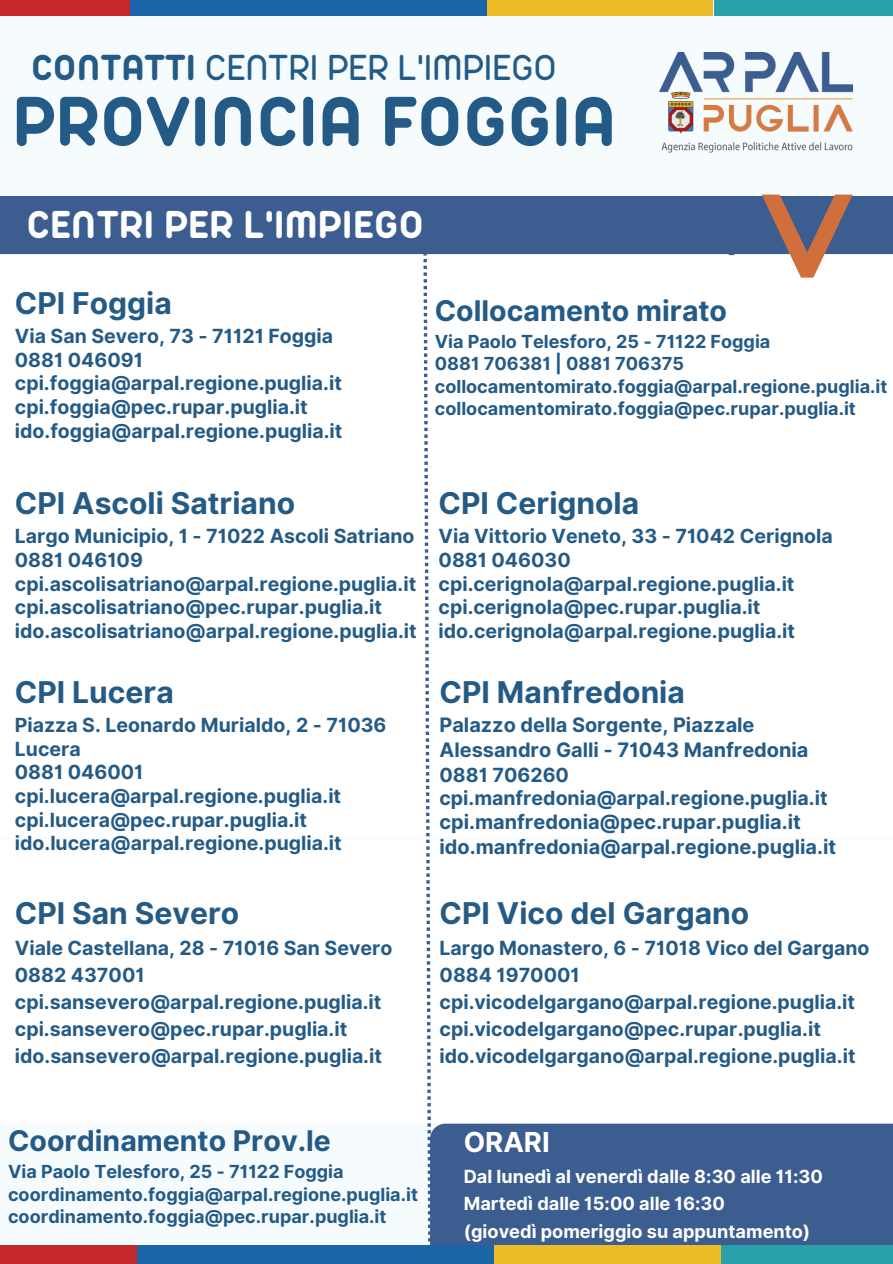
<style>
.page{position:relative;width:893px;height:1264px;background:#fff}
.page>*{position:absolute;margin:0;border:0;box-sizing:border-box;transform-origin:0 0}
.t1{font:700 75.75px "Arista Pro";color:#245b86}
.t2{font:700 42px "Arista Pro";color:#fff}
.t3{font:39.15px "Arista Pro";color:#245b86}
.t4{font:700 30px "Inter";color:#245b86}
.t5{font:700 28.5px "Inter";color:#245b86}
.t6{font:700 27.6px "Inter";color:#fff}
.t7{font:700 19.95px/24.8px "Inter";color:#245b86}
.t8{font:700 19.5px/23.7px "Inter";color:#245b86}
.t9{font:700 18.15px "Inter";color:#fff}
.t10{font:700 18px/22.5px "Inter";color:#245b86}
.s1{font-weight:700}
</style>
<div class="page">
<div style="left:0;top:197px;width:892px;height:460px;background:#3c5d90"></div>
<div style="left:0;top:254px;width:892px;height:403px;background:#fff"></div>
<svg style="left:423px;top:254px;width:8px;height:991px"></svg>
<div style="left:430px;top:1123px;width:462px;height:140px;background:#3c5d90"></div>
<img style="left:659px;top:52px;width:193px;height:100px">
<svg style="left:761px;top:195px;width:91px;height:83px"></svg>
<div style="left:713px;top:0;width:179px;height:15px;background:#2aa0a8"></div>
<div style="left:356px;top:0;width:357px;height:15px;background:#ebbb28"></div>
<div style="left:0;top:0;width:164px;height:15px;background:#c5292c"></div>
<div style="left:130px;top:0;width:356px;height:15px;background:#1965a8"></div>
<div style="left:721px;top:1245px;width:171px;height:18px;background:#2aa0a8"></div>
<div style="left:364px;top:1245px;width:356px;height:18px;background:#ebbb28"></div>
<div style="left:0;top:1245px;width:171px;height:18px;background:#c5292c"></div>
<div style="left:137px;top:1245px;width:357px;height:18px;background:#1965a8"></div>
<p class="t3" style="left:31px;top:55px;width:527px"><span class="s1">CONTATTI</span> CENTRI PER L'IMPIEGO</p>
<p class="t1" style="left:12px;top:97px;width:606px">PROVINCIA FOGGIA</p>
<p class="t2" style="left:27px;top:211px;width:399px">CENTRI PER L'IMPIEGO</p>
<p class="t4" style="left:15px;top:285px;width:158px">CPI Foggia</p>
<h3 class="t8" style="left:15px;top:324px;width:320px">Via San Severo, 73 - 71121 Foggia</h3>
<p class="t8" style="left:15px;top:348px;width:129px">0881 046091</p>
<h1 class="t8" style="left:15px;top:371px;width:328px">cpi.foggia@arpal.regione.puglia.it cpi.foggia@pec.rupar.puglia.it</h1>
<p class="t8" style="left:15px;top:419px;width:329px">ido.foggia@arpal.regione.puglia.it</p>
<p class="t5" style="left:435px;top:293px;width:294px">Collocamento mirato</p>
<p class="t10" style="left:435px;top:330px;width:337px">Via Paolo Telesforo, 25 - 71122 Foggia</p>
<p class="t10" style="left:435px;top:352px;width:454px">0881 706381 | 0881 706375 collocamentomirato.foggia@arpal.regione.puglia.it</p>
<p class="t10" style="left:435px;top:397px;width:422px">collocamentomirato.foggia@pec.rupar.puglia.it</p>
<p class="t4" style="left:15px;top:485px;width:282px">CPI Ascoli Satriano</p>
<p class="t8" style="left:15px;top:524px;width:401px">Largo Municipio, 1 - 71022 Ascoli Satriano</p>
<p class="t8" style="left:15px;top:548px;width:403px">0881 046109 cpi.ascolisatriano@arpal.regione.puglia.it</p>
<p class="t8" style="left:15px;top:595px;width:369px">cpi.ascolisatriano@pec.rupar.puglia.it</p>
<p class="t8" style="left:15px;top:619px;width:403px">ido.ascolisatriano@arpal.regione.puglia.it</p>
<h2 class="t4" style="left:15px;top:674px;width:160px">CPI Lucera</h2>
<p class="t8" style="left:15px;top:713px;width:373px">Piazza S. Leonardo Murialdo, 2 - 71036<br>Lucera</p>
<p class="t8" style="left:15px;top:760px;width:328px">0881 046001 cpi.lucera@arpal.regione.puglia.it</p>
<p class="t8" style="left:15px;top:807px;width:294px">cpi.lucera@pec.rupar.puglia.it</p>
<p class="t8" style="left:15px;top:831px;width:328px">ido.lucera@arpal.regione.puglia.it</p>
<p class="t4" style="left:15px;top:895px;width:226px">CPI San Severo</p>
<p class="t8" style="left:15px;top:935px;width:379px">Viale Castellana, 28 - 71016 San Severo</p>
<p class="t8" style="left:15px;top:961px;width:368px;line-height:27px">0882 437001 cpi.sansevero@arpal.regione.puglia.it</p>
<p class="t8" style="left:15px;top:1016px;width:334px">cpi.sansevero@pec.rupar.puglia.it</p>
<p class="t8" style="left:15px;top:1043px;width:368px">ido.sansevero@arpal.regione.puglia.it</p>
<p class="t4" style="left:438px;top:485px;width:202px">CPI Cerignola</p>
<p class="t8" style="left:438px;top:524px;width:395px">Via Vittorio Veneto, 33 - 71042 Cerignola</p>
<p class="t8" style="left:438px;top:548px;width:357px">0881 046030 cpi.cerignola@arpal.regione.puglia.it</p>
<p class="t8" style="left:438px;top:595px;width:323px">cpi.cerignola@pec.rupar.puglia.it</p>
<p class="t8" style="left:438px;top:619px;width:358px">ido.cerignola@arpal.regione.puglia.it</p>
<p class="t4" style="left:439px;top:674px;width:247px">CPI Manfredonia</p>
<p class="t7" style="left:439px;top:712px;width:370px">Palazzo della Sorgente, Piazzale<br>Alessandro Galli - 71043 Manfredonia</p>
<p class="t8" style="left:439px;top:762px;width:389px">0881 706260 cpi.manfredonia@arpal.regione.puglia.it</p>
<p class="t7" style="left:439px;top:809px;width:363px">cpi.manfredonia@pec.rupar.puglia.it</p>
<p class="t7" style="left:439px;top:834px;width:398px">ido.manfredonia@arpal.regione.puglia.it</p>
<p class="t4" style="left:439px;top:895px;width:311px">CPI Vico del Gargano</p>
<p class="t8" style="left:439px;top:935px;width:431px">Largo Monastero, 6 - 71018 Vico del Gargano</p>
<p class="t8" style="left:439px;top:961px;width:417px;line-height:27px">0884 1970001 cpi.vicodelgargano@arpal.regione.puglia.it</p>
<p class="t8" style="left:439px;top:1016px;width:383px">cpi.vicodelgargano@pec.rupar.puglia.it</p>
<p class="t8" style="left:439px;top:1043px;width:417px">ido.vicodelgargano@arpal.regione.puglia.it</p>
<p class="t5" style="left:8px;top:1123px;width:324px">Coordinamento Prov.le</p>
<p class="t10" style="left:8px;top:1160px;width:337px">Via Paolo Telesforo, 25 - 71122 Foggia</p>
<p class="t10" style="left:8px;top:1182px;width:411px">coordinamento.foggia@arpal.regione.puglia.it</p>
<p class="t10" style="left:8px;top:1205px;width:380px">coordinamento.foggia@pec.rupar.puglia.it</p>
<p class="t6" style="left:463px;top:1125px;width:88px">ORARI</p>
<p class="t9" style="left:463px;top:1165px;width:360px">Dal lunedì al venerdì dalle 8:30 alle 11:30</p>
<p class="t9" style="left:463px;top:1192px;width:263px">Martedì dalle 15:00 alle 16:30</p>
<p class="t9" style="left:463px;top:1220px;width:348px">(giovedì pomeriggio su appuntamento)</p>
</div>
